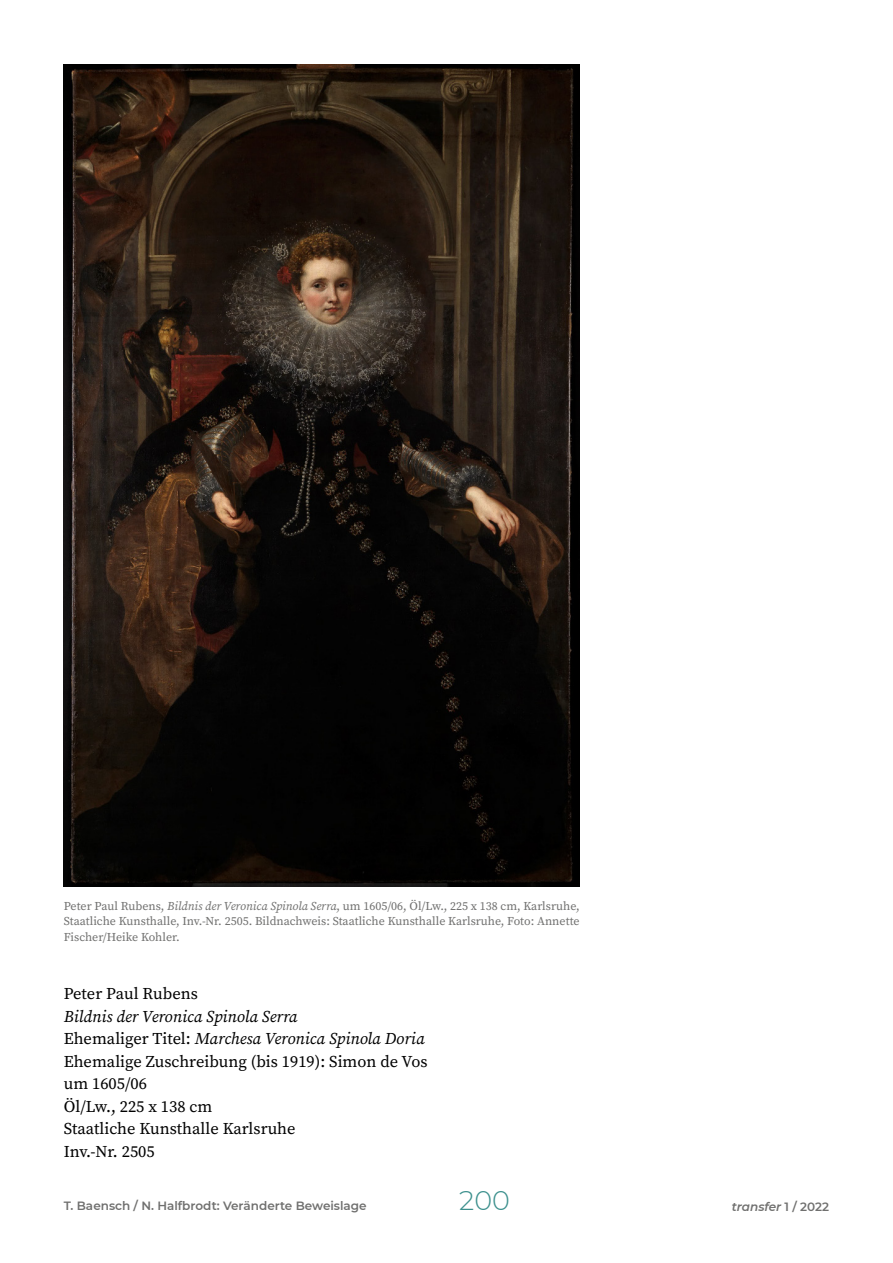
<style>
.page{position:relative;width:893px;height:1263px;background:#fff}
.page>*{position:absolute;margin:0;border:0;box-sizing:border-box;transform-origin:0 0}
.t1{font:300 27px "Montserrat";color:#3c908d}
.t2{font:16.5px/22.5px "Source Serif Variable";color:#000}
.t3{font:12px/15.8px "Source Serif Variable";color:#70706f;text-align:justify}
.t4{font:600 12px "Montserrat";color:#70706f}
.t5{font:italic 600 12px "Montserrat";color:#70706f}
.s1{font-style:italic}
.s2{font-style:normal}
</style>
<div class="page">
<img style="left:64px;top:65px;width:516px;height:822px">
<p class="t3" style="left:64px;top:898px;width:517px">Peter Paul Rubens, <span class="s1">Bildnis der Veronica Spinola Serra</span>, um 1605/06, Öl/Lw., 225 x 138 cm, Karlsruhe, Staatliche Kunsthalle, Inv.-Nr. 2505. Bildnachweis: Staatliche Kunsthalle Karlsruhe, Foto: Annette Fischer/Heike Kohler.</p>
<p class="t2" style="left:64px;top:982px;width:136px">Peter Paul Rubens</p>
<p class="t2" style="left:64px;top:1005px;width:365px"><span class="s1">Bildnis der Veronica Spinola Serra<br></span>Ehemaliger Titel: <span class="s1">Marchesa Veronica Spinola Doria<br></span>Ehemalige Zuschreibung (bis 1919): Simon de Vos um 1605/06<br>Öl/Lw., 225 x 138 cm<br>Staatliche Kunsthalle Karlsruhe<br>Inv.-Nr. 2505</p>
<p class="t4" style="left:64px;top:1197px;width:304px">T. Baensch / N. Halfbrodt: Veränderte Beweislage</p>
<h1 class="t1" style="left:459px;top:1182px;width:52px">200</h1>
<p class="t5" style="left:732px;top:1198px;width:99px">transfer <span class="s2">1 / 2022</span></p>
</div>
